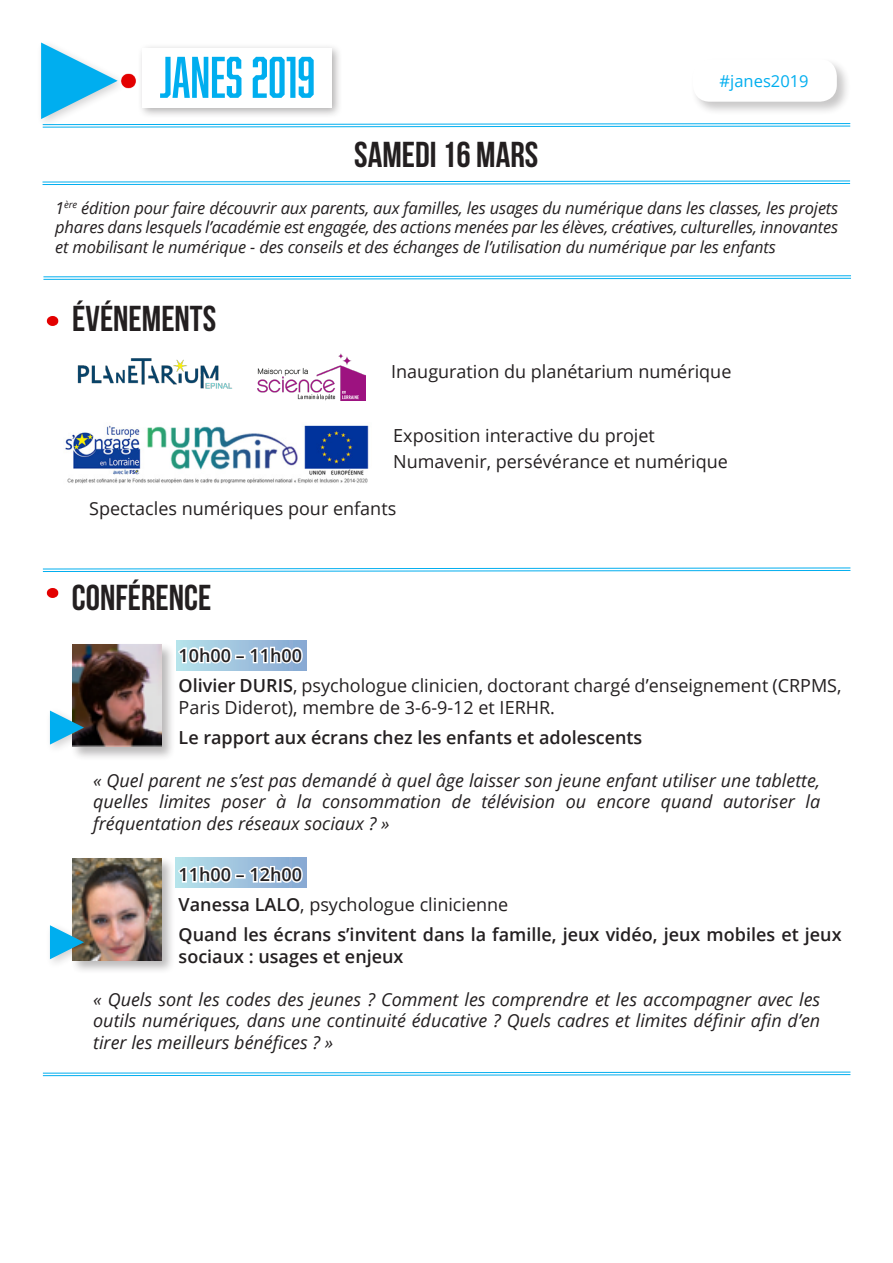
<style>
.page{position:relative;width:893px;height:1263px;background:#fff}
.page>*{position:absolute;margin:0;border:0;box-sizing:border-box;transform-origin:0 0}
.t1{font:54px "Abolition";color:#00aeef}
.t2{font:36px "Bebas Neue";color:#231f20}
.t3{font:700 36px "Bebas Neue";color:#231f20}
.t4{font:italic 18px/21.6px "Open Sans";color:#231f20;text-align:justify}
.t5{font:18px/21.6px "Open Sans";color:#231f20}
.t6{font:600 18px/21.6px "Open Sans";color:#231f20}
.t7{font:italic 16.5px/19.8px "Open Sans";letter-spacing:-.01em;color:#231f20;text-align:justify}
.t8{font:16.5px "Open Sans";color:#00aeef}
.s1{font-weight:600}
</style>
<div class="page">
<svg style="left:42px;top:180px;width:809px;height:5px"></svg>
<svg style="left:176px;top:857px;width:130px;height:30px"></svg>
<svg style="left:177px;top:641px;width:130px;height:30px"></svg>
<svg style="left:176px;top:644px;width:58px;height:22px"></svg>
<svg style="left:247px;top:644px;width:58px;height:22px"></svg>
<svg style="left:176px;top:863px;width:58px;height:22px"></svg>
<svg style="left:247px;top:863px;width:58px;height:22px"></svg>
<img style="left:46px;top:588px;width:13px;height:10px">
<div style="left:70px;top:642px;width:106px;height:119px;background:#231f20;opacity:.32"></div>
<img style="left:72px;top:645px;width:90px;height:102px">
<div style="left:45px;top:706px;width:49px;height:49px;background:#231f20;opacity:.2"></div>
<svg style="left:50px;top:710px;width:34px;height:34px"></svg>
<div style="left:70px;top:856px;width:106px;height:119px;background:#231f20;opacity:.31"></div>
<img style="left:72px;top:858px;width:90px;height:102px">
<div style="left:45px;top:921px;width:49px;height:49px;background:#231f20;opacity:.2"></div>
<svg style="left:50px;top:925px;width:34px;height:34px"></svg>
<svg style="left:42px;top:567px;width:809px;height:5px"></svg>
<svg style="left:41px;top:43px;width:810px;height:85px"></svg>
<img style="left:116px;top:65px;width:27px;height:31px">
<svg style="left:43px;top:275px;width:808px;height:5px"></svg>
<svg style="left:42px;top:1071px;width:809px;height:5px"></svg>
<img style="left:46px;top:316px;width:13px;height:10px">
<img style="left:77px;top:358px;width:156px;height:31px">
<img style="left:65px;top:425px;width:304px;height:59px">
<img style="left:258px;top:353px;width:108px;height:47px">
<p class="t1" style="left:160px;top:46px;width:157px">JANES 2019</p>
<p class="t8" style="left:720px;top:69px;width:91px">#janes2019</p>
<p class="t3" style="left:354px;top:135px;width:186px">SAMEDI 16 MARS</p>
<p class="t7" style="left:55px;top:197px;width:784px">1<sup>ère</sup> édition pour faire découvrir aux parents, aux familles, les usages du numérique dans les classes, les projets phares dans lesquels l’académie est engagée, des actions menées par les élèves, créatives, culturelles, innovantes et mobilisant le numérique - des conseils et des échanges de l’utilisation du numérique par les enfants</p>
<p class="t2" style="left:72px;top:299px;width:145px">ÉVÉNEMENTS</p>
<p class="t5" style="left:391px;top:361px;width:342px">Inauguration du planétarium numérique</p>
<p class="t5" style="left:393px;top:425px;width:263px">Exposition interactive du projet</p>
<p class="t5" style="left:393px;top:450px;width:336px">Numavenir, persévérance et numérique</p>
<p class="t5" style="left:89px;top:498px;width:308px">Spectacles numériques pour enfants</p>
<p class="t2" style="left:72px;top:578px;width:141px">CONFÉRENCE</p>
<p class="t6" style="left:179px;top:644px;width:125px">10h00 – 11h00</p>
<p class="t5" style="left:179px;top:674px;width:664px"><span class="s1">Olivier DURIS</span>, psychologue clinicien, doctorant chargé d’enseignement (CRPMS,<br>Paris Diderot), membre de 3-6-9-12 et IERHR.</p>
<p class="t6" style="left:179px;top:726px;width:465px">Le rapport aux écrans chez les enfants et adolescents</p>
<p class="t4" style="left:93px;top:769px;width:729px">« Quel parent ne s’est pas demandé à quel âge laisser son jeune enfant utiliser une tablette, quelles limites poser à la consommation de télévision ou encore quand autoriser la fréquentation des réseaux sociaux ? »</p>
<p class="t6" style="left:179px;top:863px;width:125px">11h00 – 12h00</p>
<p class="t5" style="left:179px;top:893px;width:331px"><span class="s1">Vanessa LALO</span>, psychologue clinicienne</p>
<p class="t6" style="left:179px;top:923px;width:664px">Quand les écrans s’invitent dans la famille, jeux vidéo, jeux mobiles et jeux sociaux : usages et enjeux</p>
<p class="t4" style="left:93px;top:988px;width:729px">« Quels sont les codes des jeunes ? Comment les comprendre et les accompagner avec les outils numériques, dans une continuité éducative ? Quels cadres et limites définir afin d’en tirer les meilleurs bénéfices ? »</p>
</div>
